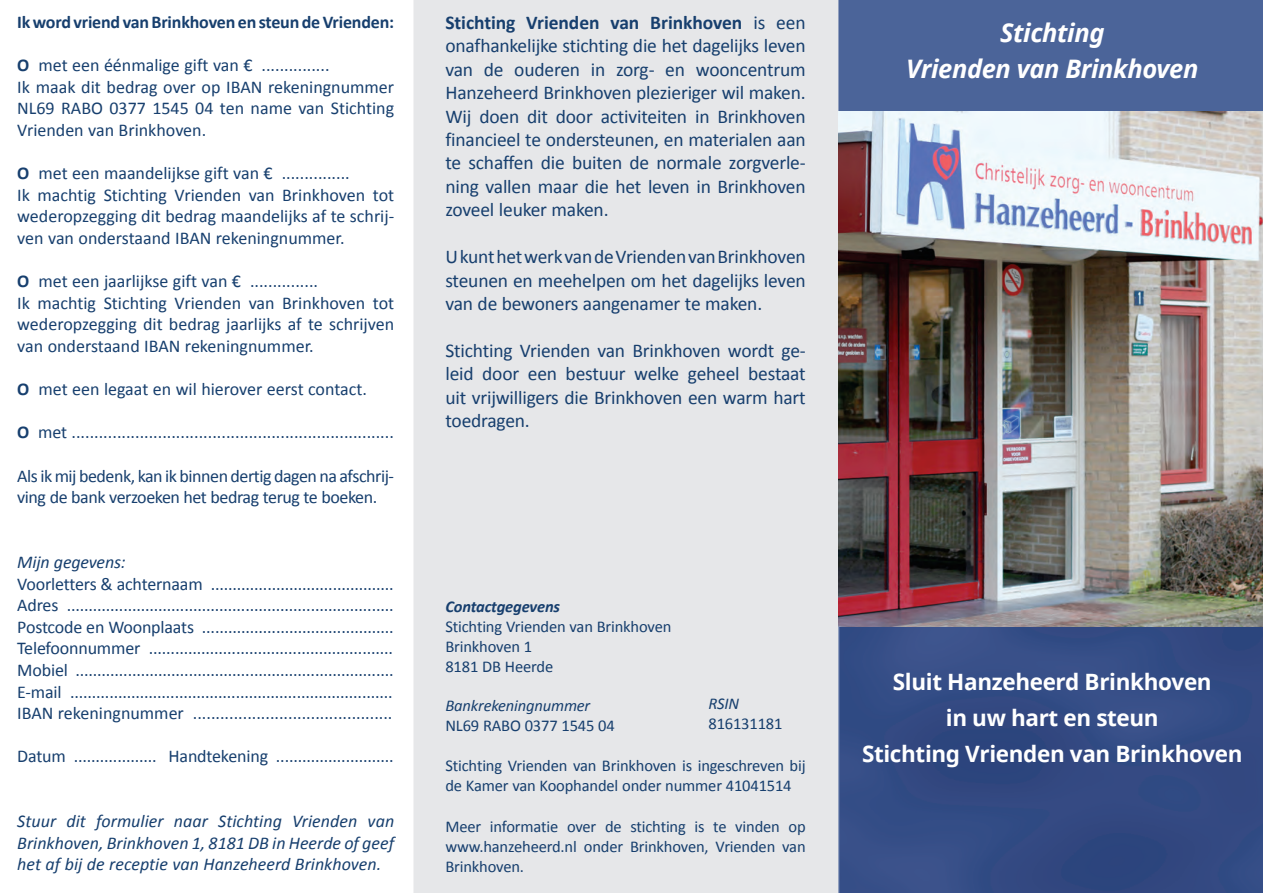
<style>
.page{position:relative;width:1263px;height:893px;background:#fff}
.page>*{position:absolute;margin:0;border:0;box-sizing:border-box;transform-origin:0 0}
.t1{font:italic 700 25.5px/36px "Noto Sans";letter-spacing:-.015em;color:#fff;text-align:center}
.t2{font:700 22.5px/36px "Noto Sans";letter-spacing:-.015em;color:#fff;text-align:center}
.t3{font:19.5px/23.4px "Calibri";letter-spacing:-.01em;color:#173f6e;text-align:justify}
.t4{font:18px/21.6px "Calibri";color:#173f6e}
.t5{font:italic 18px/21.6px "Calibri";color:#173f6e;text-align:justify}
.t6{font:18px/21.6px "Calibri";letter-spacing:-.025em;color:#173f6e}
.t7{font:700 18px "Calibri";letter-spacing:-.01em;color:#173f6e}
.t8{font:16.5px/19.8px "Calibri";letter-spacing:-.01em;color:#173f6e}
.t9{font:italic 16.5px "Calibri";letter-spacing:-.01em;color:#173f6e}
.t10{font:italic 700 16.5px "Calibri";letter-spacing:-.01em;color:#173f6e}
.s1{font-weight:700}
</style>
<div class="page">
<div style="left:414px;top:0;width:436px;height:893px;background:#e6e7e9"></div>
<hr style="left:413px;top:0;width:2px;height:893px;background:#e6e7e9">
<svg style="left:838px;top:0;width:425px;height:893px;background:#3b538a"></svg>
<img style="left:838px;top:112px;width:425px;height:514px">
<p class="t7" style="left:17px;top:10px;width:378px">Ik word vriend van Brinkhoven en steun de Vrienden:</p>
<p class="t4" style="left:17px;top:54px;width:378px"><span class="s1">O</span> met een éénmalige gift van € ...............<br>Ik maak dit bedrag over op IBAN rekeningnummer NL69 RABO 0377 1545 04 ten name van Stichting Vrienden van Brinkhoven.</p>
<p class="t4" style="left:17px;top:162px;width:378px"><span class="s1">O</span> met een maandelijkse gift van € ...............<br>Ik machtig Stichting Vrienden van Brinkhoven tot wederopzegging dit bedrag maandelijks af te schrij&shy;ven van onderstaand IBAN rekeningnummer.</p>
<p class="t4" style="left:17px;top:270px;width:378px"><span class="s1">O</span> met een jaarlijkse gift van € ...............<br>Ik machtig Stichting Vrienden van Brinkhoven tot wederopzegging dit bedrag jaarlijks af te schrijven van onderstaand IBAN rekeningnummer.</p>
<p class="t4" style="left:17px;top:378px;width:351px"><span class="s1">O</span> met een legaat en wil hierover eerst contact.</p>
<p class="t4" style="left:17px;top:422px;width:378px"><span class="s1">O</span> met .......................................................................</p>
<p class="t6" style="left:17px;top:465px;width:378px">Als ik mij bedenk, kan ik binnen dertig dagen na afschrij&shy;ving de bank verzoeken het bedrag terug te boeken.</p>
<p class="t5" style="left:17px;top:551px;width:110px">Mijn gegevens:</p>
<p class="t4" style="left:17px;top:573px;width:378px;text-align:justify">Voorletters &amp; achternaam ..........................................<br>Adres ...........................................................................<br>Postcode en Woonplaats ............................................<br>Telefoonnummer ........................................................<br>Mobiel .........................................................................<br>E-mail ..........................................................................<br>IBAN rekeningnummer ............................................</p>
<p class="t4" style="left:17px;top:746px;width:378px">Datum ................... Handtekening ...........................</p>
<p class="t5" style="left:17px;top:810px;width:378px">Stuur dit formulier naar Stichting Vrienden van Brinkhoven, Brinkhoven 1, 8181 DB in Heerde of geef het af bij de receptie van Hanzeheerd Brinkhoven.</p>
<p class="t3" style="left:445px;top:11px;width:362px"><span class="s1">Stichting Vrienden van Brinkhoven</span> is een onafhankelijke stichting die het dagelijks leven van de ouderen in zorg- en wooncentrum Hanzeheerd Brinkhoven plezieriger wil maken.<br>Wij doen dit door activiteiten in Brinkhoven financieel te ondersteunen, en materialen aan te schaffen die buiten de normale zorgverle&shy;ning vallen maar die het leven in Brinkhoven zoveel leuker maken.</p>
<p class="t3" style="left:445px;top:245px;width:362px">U kunt het werk van de Vrienden van Brinkhoven steunen en meehelpen om het dagelijks leven van de bewoners aangenamer te maken.</p>
<p class="t3" style="left:445px;top:339px;width:362px">Stichting Vrienden van Brinkhoven wordt ge&shy;leid door een bestuur welke geheel bestaat uit vrijwilligers die Brinkhoven een warm hart toedragen.</p>
<p class="t10" style="left:445px;top:596px;width:116px">Contactgegevens</p>
<p class="t8" style="left:445px;top:617px;width:227px">Stichting Vrienden van Brinkhoven<br>Brinkhoven 1<br>8181 DB Heerde</p>
<p class="t9" style="left:445px;top:695px;width:146px">Bankrekeningnummer</p>
<p class="t8" style="left:445px;top:716px;width:171px">NL69 RABO 0377 1545 04</p>
<p class="t8" style="left:445px;top:755px;width:362px">Stichting Vrienden van Brinkhoven is ingeschreven bij de Kamer van Koophandel onder nummer 41041514</p>
<p class="t8" style="left:445px;top:817px;width:362px;text-align:justify">Meer informatie over de stichting is te vinden op www.hanzeheerd.nl onder Brinkhoven, Vrienden van Brinkhoven.</p>
<p class="t9" style="left:708px;top:693px;width:32px">RSIN</p>
<p class="t8" style="left:708px;top:714px;width:75px">816131181</p>
<h1 class="t1" style="left:906px;top:14px;width:294px">Stichting<br>Vrienden van Brinkhoven</h1>
<p class="t2" style="left:862px;top:663px;width:382px">Sluit Hanzeheerd Brinkhoven<br>in uw hart en steun<br>Stichting Vrienden van Brinkhoven</p>
</div>
